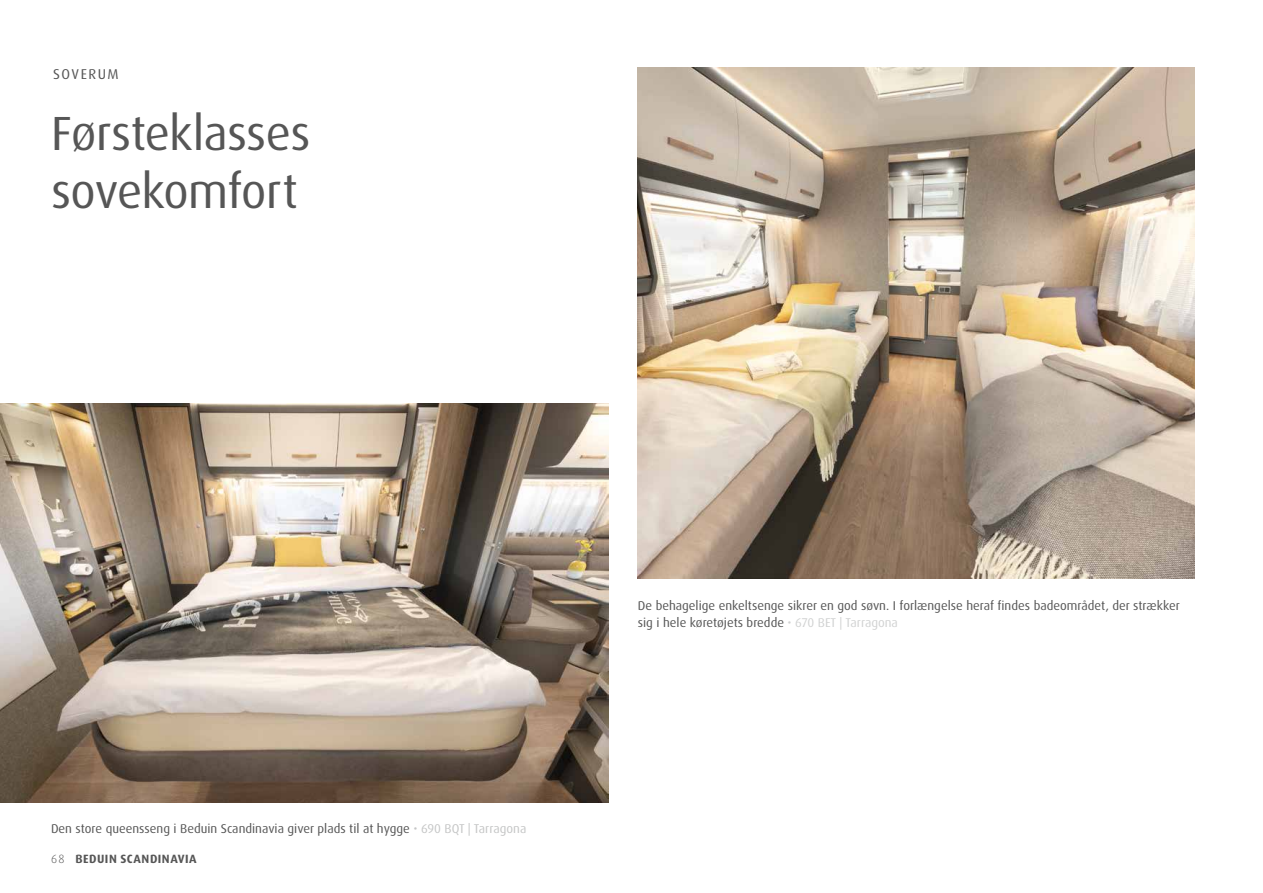
<style>
.page{position:relative;width:1263px;height:893px;background:#fff}
.page>*{position:absolute;margin:0;border:0;box-sizing:border-box;transform-origin:0 0}
.t1{font:48px/58.5px "Dax OT";letter-spacing:-.01em;color:#565656}
.t2{font:14.25px "Dax Pro";letter-spacing:.105em;color:#565656}
.t3{font:12.75px/16.5px "Dax OT";color:#565656}
.t4{font:700 12px "Dax Pro";letter-spacing:.04em;color:#565656}
.s1{color:#c5c6c6}
.s2{font-family:"Dax OT";font-weight:300}
.s3{color:#d1d2d2}
</style>
<div class="page">
<img style="left:638px;top:67px;width:557px;height:512px">
<img style="left:0;top:403px;width:608px;height:399px">
<p class="t2" style="left:53px;top:65px;width:67px">SOVERUM</p>
<h1 class="t1" style="left:51px;top:105px;width:261px">Førsteklasses sovekomfort</h1>
<p class="t3" style="left:51px;top:821px;width:477px">Den store queensseng i Beduin Scandinavia giver plads til at hygge <span class="s1">• 690 BQT | Tarragona</span></p>
<p class="t4" style="left:51px;top:851px;width:147px"><span class="s2">68</span> BEDUIN SCANDINAVIA</p>
<p class="t3" style="left:638px;top:598px;width:543px">De behagelige enkeltsenge sikrer en god søvn. I forlængelse heraf findes badeområdet, der strækker sig i hele køretøjets bredde <span class="s3">• 670 BET | Tarragona</span></p>
</div>
